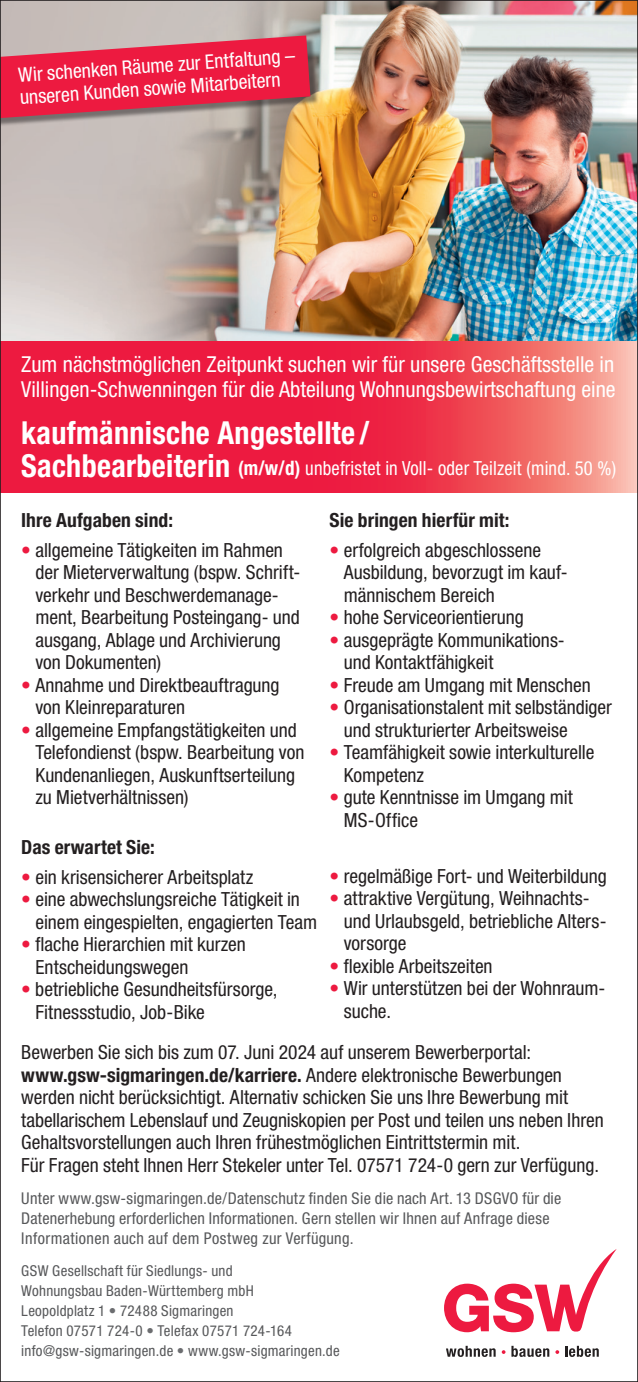
<style>
.page{position:relative;width:638px;height:1382px;background:#fff}
.page>*{position:absolute;margin:0;border:0;box-sizing:border-box;transform-origin:0 0}
.t1{font:700 condensed 31.75px "Helvetica Neue LT Pro";letter-spacing:.01em;color:#fff;scale:.95 1}
.t2{font:condensed 22px/25px "Helvetica Neue LT Pro";color:#fff}
.t3{font:condensed 20px/22.5px "Helvetica Neue LT Pro";color:#fff}
.Copy{font:condensed 19.5px/22.5px "Helvetica Neue LT Pro";color:#231f20}
.t4{font:condensed 19.5px "Helvetica Neue LT Pro";letter-spacing:.01em;color:#fff;scale:.95 1}
.Subline{font:700 condensed 19.5px "Helvetica Neue LT Pro";letter-spacing:.005em;color:#231f20}
.BU{font:condensed 16.25px/20px "Helvetica Neue LT Pro";letter-spacing:.015em;color:#57585a}
.t5{font:condensed 15px "Helvetica Neue LT Pro";letter-spacing:.015em;color:#57585a}
.s1{font-weight:700;font-size:31.75px}
.s2{font-weight:700;font-size:20px}
.s3{color:#ed1a40}
.s4{font-weight:700}
.s5{color:#6c6d70}
</style>
<div class="page">
<svg style="left:2px;top:340px;width:634px;height:153px;background:#ee3850"></svg>
<svg style="left:446px;top:1346px;width:49px;height:11px"></svg>
<svg style="left:502px;top:1350px;width:3px;height:4px"></svg>
<svg style="left:511px;top:1346px;width:38px;height:11px"></svg>
<svg style="left:555px;top:1350px;width:4px;height:4px"></svg>
<svg style="left:565px;top:1346px;width:34px;height:11px"></svg>
<svg style="left:444px;top:1249px;width:173px;height:83px"></svg>
<img style="left:2px;top:2px;width:634px;height:338px">
<div style="left:0;top:37px;width:319px;height:90px;background:#231f20;opacity:.5"></div>
<svg style="left:2px;top:35px;width:308px;height:83px;background:#dc3f58"></svg>
<p class="t3" style="left:17px;top:64px;width:279px;rotate:-4deg">Wir schenken Räume zur Entfaltung – unseren Kunden sowie Mitarbeitern</p>
<p class="t2" style="left:21px;top:352px;width:596px">Zum nächstmöglichen Zeitpunkt suchen wir für unsere Geschäftsstelle in<br>Villingen-Schwenningen für die Abteilung Wohnungsbewirtschaftung eine</p>
<p class="t1" style="left:21px;top:414px;width:368px">kaufmännische Angestellte /</p>
<p class="t4" style="left:21px;top:457px;width:628px"><span class="s1">Sachbearbeiterin</span> <span class="s2">(m/w/d)</span> unbefristet in Voll- oder Teilzeit (mind. 50 %)</p>
<p class="Subline" style="left:21px;top:509px;width:153px">Ihre Aufgaben sind:</p>
<p class="Copy" style="left:35px;top:539px;width:266px;text-indent:-14px"><span class="s3">•</span> allgemeine Tätigkeiten im Rahmen der Mieterverwaltung (bspw. Schrift&shy;verkehr und Beschwerdemanage&shy;ment, Bearbeitung Posteingang- und ausgang, Ablage und Archivierung von Dokumenten)</p>
<p class="Copy" style="left:35px;top:674px;width:246px;text-indent:-14px"><span class="s3">•</span> Annahme und Direktbeauftragung von Kleinreparaturen</p>
<p class="Copy" style="left:35px;top:719px;width:270px;text-indent:-14px"><span class="s3">•</span> allgemeine Empfangstätigkeiten und Telefondienst (bspw. Bearbeitung von Kundenanliegen, Auskunftserteilung zu Mietverhältnissen)</p>
<p class="Subline" style="left:21px;top:835px;width:135px">Das erwartet Sie:</p>
<p class="Copy" style="left:21px;top:865px;width:233px"><span class="s3">•</span> ein krisensicherer Arbeitsplatz</p>
<p class="Copy" style="left:35px;top:888px;width:283px;text-indent:-14px"><span class="s3">•</span> eine abwechslungsreiche Tätigkeit in einem eingespielten, engagierten Team</p>
<p class="Copy" style="left:21px;top:933px;width:226px"><span class="s3">•</span> flache Hierarchien mit kurzen</p>
<p class="Copy" style="left:35px;top:955px;width:154px">Entscheidungswegen</p>
<p class="Copy" style="left:21px;top:978px;width:258px"><span class="s3">•</span> betriebliche Gesundheitsfürsorge,</p>
<p class="Copy" style="left:35px;top:1000px;width:171px">Fitnessstudio, Job-Bike</p>
<p class="Subline" style="left:330px;top:509px;width:181px">Sie bringen hierfür mit:</p>
<p class="Copy" style="left:344px;top:539px;width:225px;text-indent:-14px"><span class="s3">•</span> erfolgreich abgeschlossene<br>Ausbildung, bevorzugt im kauf&shy;männischem Bereich</p>
<p class="Copy" style="left:330px;top:606px;width:196px"><span class="s3">•</span> hohe Serviceorientierung</p>
<p class="Copy" style="left:344px;top:629px;width:222px;text-indent:-14px"><span class="s3">•</span> ausgeprägte Kommunikations&shy;und Kontaktfähigkeit</p>
<p class="Copy" style="left:330px;top:674px;width:263px"><span class="s3">•</span> Freude am Umgang mit Menschen</p>
<p class="Copy" style="left:344px;top:696px;width:270px;text-indent:-14px"><span class="s3">•</span> Organisationstalent mit selbständiger und strukturierter Arbeitsweise</p>
<p class="Copy" style="left:344px;top:741px;width:252px;text-indent:-14px"><span class="s3">•</span> Teamfähigkeit sowie interkulturelle<br>Kompetenz</p>
<p class="Copy" style="left:344px;top:786px;width:230px;text-indent:-14px"><span class="s3">•</span> gute Kenntnisse im Umgang mit<br>MS-Office</p>
<p class="Copy" style="left:330px;top:864px;width:279px"><span class="s3">•</span> regelmäßige Fort- und Weiterbildung</p>
<p class="Copy" style="left:344px;top:887px;width:264px;text-indent:-14px"><span class="s3">•</span> attraktive Vergütung, Weihnachts&shy;und Urlaubsgeld, betriebliche Alters&shy;vorsorge</p>
<p class="Copy" style="left:330px;top:954px;width:164px"><span class="s3">•</span> flexible Arbeitszeiten</p>
<p class="Copy" style="left:344px;top:977px;width:263px;text-indent:-14px"><span class="s3">•</span> Wir unterstützen bei der Wohnraum&shy;suche.</p>
<p class="Copy" style="left:21px;top:1041px;width:511px">Bewerben Sie sich bis zum 07. Juni 2024 auf unserem Bewerberportal:</p>
<p class="Copy" style="left:21px;top:1063px;width:584px"><span class="s4">www.gsw-sigmaringen.de/karriere.</span> Andere elektronische Bewerbungen werden nicht berücksichtigt. Alternativ schicken Sie uns Ihre Bewerbung mit tabellarischem Lebenslauf und Zeugniskopien per Post und teilen uns neben Ihren Gehaltsvorstellungen auch Ihren frühestmöglichen Eintrittstermin mit.</p>
<p class="Copy" style="left:21px;top:1153px;width:579px">Für Fragen steht Ihnen Herr Stekeler unter Tel. 07571 724-0 gern zur Verfügung.</p>
<p class="BU" style="left:21px;top:1188px;width:541px">Unter www.gsw-sigmaringen.de/Datenschutz finden Sie die nach Art. 13 DSGVO für die<br>Datenerhebung erforderlichen Informationen. Gern stellen wir Ihnen auf Anfrage diese<br>Informationen auch auf dem Postweg zur Verfügung.</p>
<p class="t5" style="left:21px;top:1262px;width:213px">GSW Gesellschaft für Siedlungs- und</p>
<p class="t5" style="left:21px;top:1282px;width:234px">Wohnungsbau Baden-Württemberg mbH</p>
<p class="t5" style="left:21px;top:1302px;width:214px">Leopoldplatz 1 <span class="s5">•</span> 72488 Sigmaringen</p>
<p class="t5" style="left:21px;top:1322px;width:272px">Telefon 07571 724-0 <span class="s5">•</span> Telefax 07571 724-164</p>
<p class="t5" style="left:21px;top:1342px;width:320px">info@gsw-sigmaringen.de <span class="s5">•</span> www.gsw-sigmaringen.de</p>
</div>
